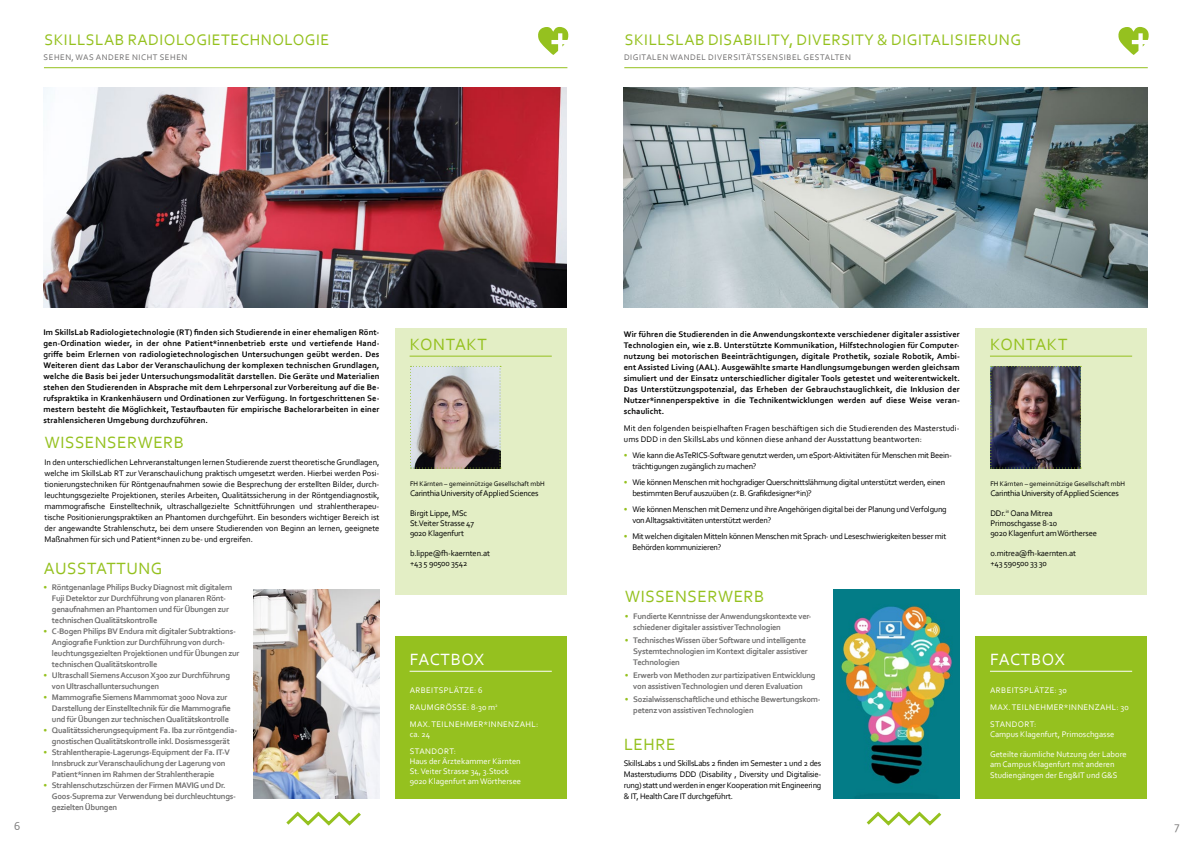
<style>
.page{position:relative;width:1191px;height:842px;background:#fff}
.page>*{position:absolute;margin:0;border:0;box-sizing:border-box;transform-origin:0 0}
.t1{font:17.1px "Corbel";letter-spacing:.03em;color:#95c11f}
.t2{font:17.1px "Corbel";letter-spacing:.035em;color:#fff}
.t3{font:16px "Corbel";letter-spacing:.03em;color:#95c11f}
.t4{font:12px "Corbel";color:#7c7b7b}
.t5{font:8.5px/11px "Corbel";letter-spacing:-.03em;color:#000}
.t6{font:700 8.5px/11px "Corbel";letter-spacing:-.03em;color:#706f6f}
.t7{font:700 8.5px/11px "Corbel";letter-spacing:.01em;color:#000;text-align:justify}
.t8{font:8.5px/10.2px "Corbel";color:#fff}
.t9{font:8.5px/11px "Corbel";letter-spacing:.01em;color:#000}
.t10{font:8.5px/17.1px "Corbel";letter-spacing:.04em;color:#fff}
.t11{font:8.5px "Corbel";letter-spacing:.06em;color:#706f6f}
.t12{font:7px "Corbel";color:#000}
.s1{color:#95c11f}
</style>
<div class="page">
<svg style="left:286px;top:811px;width:75px;height:15px"></svg>
<svg style="left:866px;top:811px;width:76px;height:15px"></svg>
<img style="left:253px;top:590px;width:126px;height:209px">
<img style="left:833px;top:590px;width:126px;height:209px">
<hr style="left:44px;top:67px;width:523px;height:1px;background:#95c11f">
<hr style="left:624px;top:67px;width:523px;height:1px;background:#95c11f">
<div style="left:395px;top:329px;width:172px;height:266px;background:#e3eec5"></div>
<div style="left:975px;top:329px;width:172px;height:266px;background:#e3eec5"></div>
<hr style="left:409px;top:356px;width:143px;height:1px;background:#95c11f">
<svg style="left:410px;top:366px;width:91px;height:102px;background:#a39794"></svg>
<hr style="left:990px;top:356px;width:142px;height:1px;background:#95c11f">
<img style="left:990px;top:366px;width:91px;height:102px">
<div style="left:395px;top:636px;width:172px;height:163px;background:#95c11f"></div>
<hr style="left:409px;top:671px;width:143px;height:1px;background:#fff">
<div style="left:975px;top:636px;width:172px;height:163px;background:#95c11f"></div>
<hr style="left:990px;top:671px;width:142px;height:1px;background:#fff">
<svg style="left:538px;top:27px;width:31px;height:28px"></svg>
<svg style="left:1118px;top:27px;width:31px;height:28px"></svg>
<img style="left:43px;top:87px;width:524px;height:220px">
<img style="left:624px;top:87px;width:523px;height:220px">
<h2 class="t3" style="left:44px;top:29px;width:286px">SKILLSLAB RADIOLOGIETECHNOLOGIE</h2>
<h2 class="t3" style="left:625px;top:29px;width:398px">SKILLSLAB DISABILITY, DIVERSITY &amp; DIGITALISIERUNG</h2>
<p class="t11" style="left:44px;top:51px;width:145px">SEHEN, WAS ANDERE NICHT SEHEN</p>
<p class="t11" style="left:624px;top:51px;width:228px">DIGITALEN WANDEL DIVERSITÄTSSENSIBEL GESTALTEN</p>
<p class="t7" style="left:43px;top:326px;width:337px">Im SkillsLab Radiologietechnologie (RT) finden sich Studierende in einer ehemaligen Rönt&shy;gen-Ordination wieder, in der ohne Patient*innenbetrieb erste und vertiefende Hand&shy;griffe beim Erlernen von radiologietechnologischen Untersuchungen geübt werden. Des Weiteren dient das Labor der Veranschaulichung der komplexen technischen Grundlagen, welche die Basis bei jeder Untersuchungsmodalität darstellen. Die Geräte und Materialien stehen den Studierenden in Absprache mit dem Lehrpersonal zur Vorbereitung auf die Be&shy;rufspraktika in Krankenhäusern und Ordinationen zur Verfügung. In fortgeschrittenen Se&shy;mestern besteht die Möglichkeit, Testaufbauten für empirische Bachelorarbeiten in einer strahlensicheren Umgebung durchzuführen.</p>
<p class="t7" style="left:624px;top:328px;width:337px">Wir führen die Studierenden in die Anwendungskontexte verschiedener digitaler assistiver Technologien ein, wie z.B. Unterstützte Kommunikation, Hilfstechnologien für Computer&shy;nutzung bei motorischen Beeinträchtigungen, digitale Prothetik, soziale Robotik, Ambi&shy;ent Assisted Living (AAL). Ausgewählte smarte Handlungsumgebungen werden gleichsam simuliert und der Einsatz unterschiedlicher digitaler Tools getestet und weiterentwickelt.<br>Das Unterstützungspotenzial, das Erheben der Gebrauchstauglichkeit, die Inklusion der Nutzer*innenperspektive in die Technikentwicklungen werden auf diese Weise veran&shy;schaulicht.</p>
<p class="t9" style="left:624px;top:422px;width:337px">Mit den folgenden beispielhaften Fragen beschäftigen sich die Studierenden des Masterstudi&shy;ums DDD in den SkillsLabs und können diese anhand der Ausstattung beantworten:</p>
<p class="t5" style="left:632px;top:449px;width:321px;text-indent:-8px"><span class="s1">•</span> Wie kann die AsTeRICS-Software genutzt werden, um eSport-Aktivitäten für Menschen mit Beein&shy;trächtigungen zugänglich zu machen?</p>
<p class="t5" style="left:632px;top:476px;width:314px;text-indent:-8px"><span class="s1">•</span> Wie können Menschen mit hochgradiger Querschnittslähmung digital unterstützt werden, einen bestimmten Beruf auszuüben (z. B.Grafikdesigner*in)?</p>
<p class="t5" style="left:632px;top:503px;width:316px;text-indent:-8px"><span class="s1">•</span> Wie können Menschen mit Demenz und ihre Angehörigen digital bei der Planung und Verfolgung von Alltagsaktivitäten unterstützt werden?</p>
<p class="t5" style="left:632px;top:530px;width:315px;text-indent:-8px"><span class="s1">•</span> Mit welchen digitalen Mitteln können Menschen mit Sprach- und Leseschwierigkeiten besser mit<br>Behörden kommunizieren?</p>
<h1 class="t1" style="left:410px;top:333px;width:79px">KONTAKT</h1>
<h1 class="t1" style="left:45px;top:432px;width:141px">WISSENSERWERB</h1>
<p class="t5" style="left:44px;top:456px;width:336px;text-align:justify">In den unterschiedlichen Lehrveranstaltungen lernen Studierende zuerst theoretische Grundlagen, welche im SkillsLab RT zur Veranschaulichung praktisch umgesetzt werden. Hierbei werden Posi&shy;tionierungstechniken für Röntgenaufnahmen sowie die Besprechung der erstellten Bilder, durch&shy;leuchtungsgezielte Projektionen, steriles Arbeiten, Qualitätssicherung in der Röntgendiagnostik, mammografische Einstelltechnik, ultraschallgezielte Schnittführungen und strahlentherapeu&shy;tische Positionierungspraktiken an Phantomen durchgeführt. Ein besonders wichtiger Bereich ist der angewandte Strahlenschutz, bei dem unsere Studierenden von Beginn an lernen, geeignete Maßnahmen für sich und Patient*innen zu be- und ergreifen.</p>
<p class="t12" style="left:410px;top:479px;width:136px">FH Kärnten – gemeinnützige Gesellschaft mbH</p>
<p class="t5" style="left:410px;top:487px;width:130px">Carinthia University of Applied Sciences</p>
<p class="t5" style="left:410px;top:508px;width:66px;line-height:10px">Birgit Lippe, MSc<br>St.Veiter Strasse 47<br>9020 Klagenfurt</p>
<p class="t5" style="left:410px;top:548px;width:82px;line-height:10px">b.lippe@fh-kaernten.at +43 5 90500 3542</p>
<h1 class="t1" style="left:44px;top:558px;width:120px">AUSSTATTUNG</h1>
<p class="t6" style="left:52px;top:581px;width:182px;text-indent:-8px"><span class="s1">•</span> Röntgenanlage Philips Bucky Diagnost mit digitalem Fuji Detektor zur Durchführung von planaren Rönt&shy;genaufnahmen an Phantomen und für Übungen zur technischen Qualitätskontrolle</p>
<p class="t6" style="left:52px;top:625px;width:189px;text-indent:-8px"><span class="s1">•</span> C-Bogen Philips BV Endura mit digitaler Subtraktions-Angiografie Funktion zur Durchführung von durch&shy;leuchtungsgezielten Projektionen und für Übungen zur technischen Qualitätskontrolle</p>
<p class="t6" style="left:52px;top:669px;width:180px;text-indent:-8px"><span class="s1">•</span> Ultraschall Siemens Accuson X300 zur Durchführung von Ultraschalluntersuchungen</p>
<p class="t6" style="left:52px;top:691px;width:180px;text-indent:-8px"><span class="s1">•</span> Mammografie Siemens Mammomat 300o Nova zur<br>Darstellung der Einstelltechnik für die Mammografie und für Übungen zur technischen Qualitätskontrolle</p>
<p class="t6" style="left:43px;top:724px;width:195px;text-align:center"><span class="s1">•</span> Qualitätssicherungsequipment Fa. Iba zur röntgendia&shy;gnostischen Qualitätskontrolle inkl. Dosismessgerät</p>
<p class="t6" style="left:52px;top:746px;width:179px;text-indent:-8px"><span class="s1">•</span> Strahlentherapie-Lagerungs-Equipment der Fa. IT-V<br>Innsbruck zur Veranschaulichung der Lagerung von<br>Patient*innen im Rahmen der Strahlentherapie</p>
<p class="t6" style="left:52px;top:779px;width:185px;text-indent:-8px"><span class="s1">•</span> Strahlenschutzschürzen der Firmen MAVIG und Dr.<br>Goos-Suprema zur Verwendung bei durchleuchtungs&shy;gezielten Übungen</p>
<h1 class="t2" style="left:410px;top:648px;width:76px">FACTBOX</h1>
<p class="t10" style="left:410px;top:681px;width:130px">ARBEITSPLÄTZE: 6<br>RAUMGRÖSSE: 8-30 m<sup>2<br></sup>MAX. TEILNEHMER*INNENZAHL:</p>
<p class="t10" style="left:410px;top:725px;width:48px">ca. 24<br>STANDORT:</p>
<p class="t8" style="left:410px;top:756px;width:113px">Haus der Ärztekammer Kärnten<br>St. Veiter Strasse 34, 3.Stock<br>9020 Klagenfurt am Wörthersee</p>
<h1 class="t1" style="left:625px;top:586px;width:141px">WISSENSERWERB</h1>
<p class="t6" style="left:633px;top:611px;width:180px;line-height:10.2px;text-indent:-8px"><span class="s1">•</span> Fundierte Kenntnisse der Anwendungskontexte ver&shy;schiedener digitaler assistiver Technologien</p>
<p class="t6" style="left:633px;top:634px;width:176px;text-indent:-8px"><span class="s1">•</span> Technisches Wissen über Software und intelligente<br>Systemtechnologien im Kontext digitaler assistiver<br>Technologien</p>
<p class="t6" style="left:625px;top:669px;width:192px;text-align:center"><span class="s1">•</span> Erwerb von Methoden zur partizipativen Entwicklung von assistiven Technologien und deren Evaluation</p>
<p class="t6" style="left:633px;top:693px;width:189px;text-indent:-8px"><span class="s1">•</span> Sozialwissenschaftliche und ethische Bewertungskom&shy;petenz von assistiven Technologien</p>
<h1 class="t1" style="left:624px;top:734px;width:53px">LEHRE</h1>
<p class="t5" style="left:624px;top:757px;width:199px;text-align:justify">SkillsLabs 1 und SkillsLabs 2 finden im Semester 1 und 2 des Masterstudiums DDD (Disability , Diversity und Digitalisie&shy;rung) stattundwerdeninengerKooperationmitEngineering &amp; IT, Health Care IT durchgeführt.</p>
<h1 class="t1" style="left:990px;top:333px;width:79px">KONTAKT</h1>
<p class="t12" style="left:990px;top:479px;width:136px">FH Kärnten – gemeinnützige Gesellschaft mbH</p>
<p class="t5" style="left:990px;top:487px;width:130px">Carinthia University of Applied Sciences</p>
<p class="t5" style="left:990px;top:508px;width:108px;line-height:10px">DDr.<sup>in</sup> Oana Mitrea<br>Primoschgasse 8-10<br>9020 Klagenfurt am Wörthersee</p>
<p class="t5" style="left:990px;top:548px;width:87px;line-height:10px">o.mitrea@fh-kaernten.at +43 590500 33 30</p>
<h1 class="t2" style="left:990px;top:648px;width:76px">FACTBOX</h1>
<p class="t10" style="left:990px;top:681px;width:140px">ARBEITSPLÄTZE: 30<br>MAX. TEILNEHMER*INNENZAHL: 30<br>STANDORT:</p>
<p class="t8" style="left:990px;top:729px;width:126px">Campus Klagenfurt, Primoschgasse</p>
<p class="t8" style="left:990px;top:749px;width:138px">Geteilte räumliche Nutzung der Labore am Campus Klagenfurt mit anderen<br>Studiengängen der Eng&amp;IT und G&amp;S</p>
<h3 class="t4" style="left:14px;top:819px;width:8px">6</h3>
<h3 class="t4" style="left:1174px;top:819px;width:7px">7</h3>
</div>
